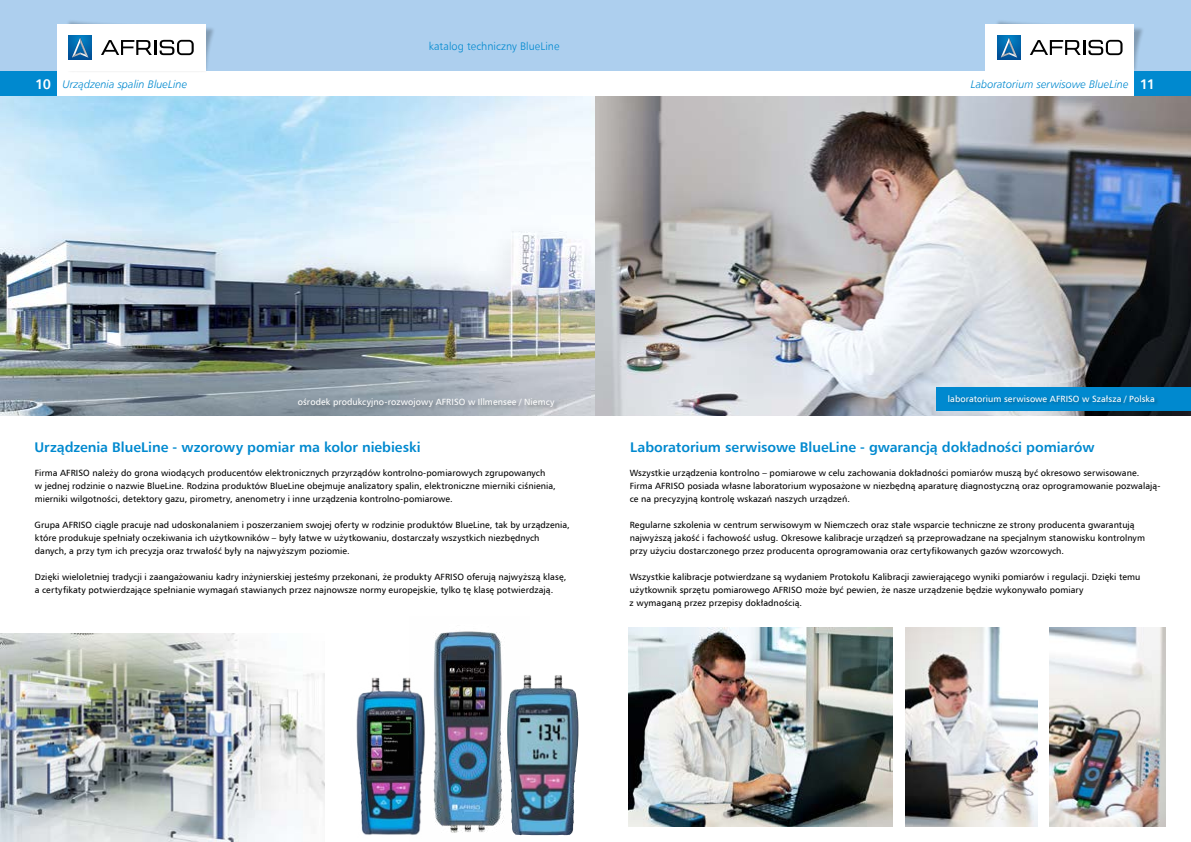
<style>
.page{position:relative;width:1191px;height:842px;background:#fff}
.page>*{position:absolute;margin:0;border:0;box-sizing:border-box;transform-origin:0 0}
.t1{font:700 14px "Humnst 777 EU";letter-spacing:-.005em;color:#0089cf}
.t2{font:700 14px "Humnst 777 EU";color:#fff}
.t3{font:italic 11px "Humnst 777 Lt EU";color:#0089cf}
.t4{font:11px "Humnst 777 Lt EU";letter-spacing:.005em;color:#0089cf}
.t5{font:9px/13px "Humnst 777 EU";letter-spacing:.005em;color:#000}
.t6{font:9px "Humnst 777 EU";letter-spacing:.01em;color:#fff}
.s1{font-family:"Humnst 777 EU";font-weight:700;font-style:normal;font-size:14px;color:#fff}
</style>
<div class="page">
<img style="left:0;top:633px;width:325px;height:209px">
<img style="left:433px;top:631px;width:88px;height:205px">
<img style="left:356px;top:677px;width:69px;height:158px">
<div style="left:595px;top:0;width:596px;height:71px;background:#adcfee"></div>
<div style="left:994px;top:20px;width:150px;height:53px;background:#000;opacity:.25"></div>
<div style="left:1134px;top:71px;width:57px;height:25px;background:#0089cf"></div>
<div style="left:985px;top:24px;width:149px;height:47px;background:#fff"></div>
<svg style="left:997px;top:35px;width:126px;height:25px"></svg>
<div style="left:595px;top:71px;width:539px;height:25px;background:#fff"></div>
<img style="left:905px;top:628px;width:132px;height:198px">
<img style="left:1049px;top:628px;width:116px;height:198px">
<div style="left:0;top:71px;width:57px;height:25px;background:#0089cf"></div>
<div style="left:0;top:0;width:595px;height:71px;background:#adcfee"></div>
<div style="left:66px;top:20px;width:150px;height:53px;background:#000;opacity:.25"></div>
<div style="left:57px;top:24px;width:148px;height:47px;background:#fff"></div>
<svg style="left:68px;top:35px;width:126px;height:25px"></svg>
<img style="left:0;top:96px;width:1191px;height:319px">
<div style="left:297px;top:398px;width:262px;height:13px;background:#000;opacity:.2"></div>
<img style="left:507px;top:674px;width:71px;height:161px">
<div style="left:936px;top:388px;width:255px;height:23px;background:#0089cf"></div>
<div style="left:948px;top:395px;width:210px;height:12px;background:#0082c5"></div>
<img style="left:629px;top:628px;width:264px;height:198px">
<h1 class="t2" style="left:35px;top:75px;width:17px">10</h1>
<p class="t4" style="left:429px;top:39px;width:132px">katalog techniczny BlueLine</p>
<p class="t3" style="left:62px;top:77px;width:126px">Urządzenia spalin BlueLine</p>
<p class="t3" style="left:970px;top:77px;width:186px">Laboratorium serwisowe BlueLine <span class="s1">11</span></p>
<p class="t6" style="left:298px;top:397px;width:258px">ośrodek produkcyjno-rozwojowy AFRISO w Illmensee / Niemcy</p>
<p class="t6" style="left:948px;top:393px;width:208px">laboratorium serwisowe AFRISO w Szałsza / Polska</p>
<h1 class="t1" style="left:35px;top:438px;width:387px">Urządzenia BlueLine - wzorowy pomiar ma kolor niebieski</h1>
<h1 class="t1" style="left:630px;top:438px;width:466px">Laboratorium serwisowe BlueLine - gwarancją dokładności pomiarów</h1>
<p class="t5" style="left:35px;top:466px;width:522px">Firma AFRISO należy do grona wiodących producentów elektronicznych przyrządów kontrolno-pomiarowych zgrupowanych<br>w jednej rodzinie o nazwie BlueLine. Rodzina produktów BlueLine obejmuje analizatory spalin, elektroniczne mierniki ciśnienia, mierniki wilgotności, detektory gazu, pirometry, anenometry i inne urządzenia kontrolno-pomiarowe.</p>
<p class="t5" style="left:35px;top:518px;width:537px">Grupa AFRISO ciągle pracuje nad udoskonalaniem i poszerzaniem swojej oferty w rodzinie produktów BlueLine, tak by urządzenia, które produkuje spełniały oczekiwania ich użytkowników – były łatwe w użytkowaniu, dostarczały wszystkich niezbędnych danych, a przy tym ich precyzja oraz trwałość były na najwyższym poziomie.</p>
<p class="t5" style="left:35px;top:570px;width:533px">Dzięki wieloletniej tradycji i zaangażowaniu kadry inżynierskiej jesteśmy przekonani, że produkty AFRISO oferują najwyższą klasę, a certyfikaty potwierdzające spełnianie wymagań stawianych przez najnowsze normy europejskie, tylko tę klasę potwierdzają.</p>
<p class="t5" style="left:629px;top:466px;width:532px">Wszystkie urządzenia kontrolno – pomiarowe w celu zachowania dokładności pomiarów muszą być okresowo serwisowane.<br>Firma AFRISO posiada własne laboratorium wyposażone w niezbędną aparaturę diagnostyczną oraz oprogramowanie pozwalają&shy;ce na precyzyjną kontrolę wskazań naszych urządzeń.</p>
<p class="t5" style="left:630px;top:518px;width:517px">Regularne szkolenia w centrum serwisowym w Niemczech oraz stałe wsparcie techniczne ze strony producenta gwarantują najwyższą jakość i fachowość usług. Okresowe kalibracje urządzeń są przeprowadzane na specjalnym stanowisku kontrolnym przy użyciu dostarczonego przez producenta oprogramowania oraz certyfikowanych gazów wzorcowych.</p>
<p class="t5" style="left:629px;top:570px;width:512px">Wszystkie kalibracje potwierdzane są wydaniem Protokołu Kalibracji zawierającego wyniki pomiarów i regulacji. Dzięki temu użytkownik sprzętu pomiarowego AFRISO może być pewien, że nasze urządzenie będzie wykonywało pomiary<br>z wymaganą przez przepisy dokładnością.</p>
</div>
